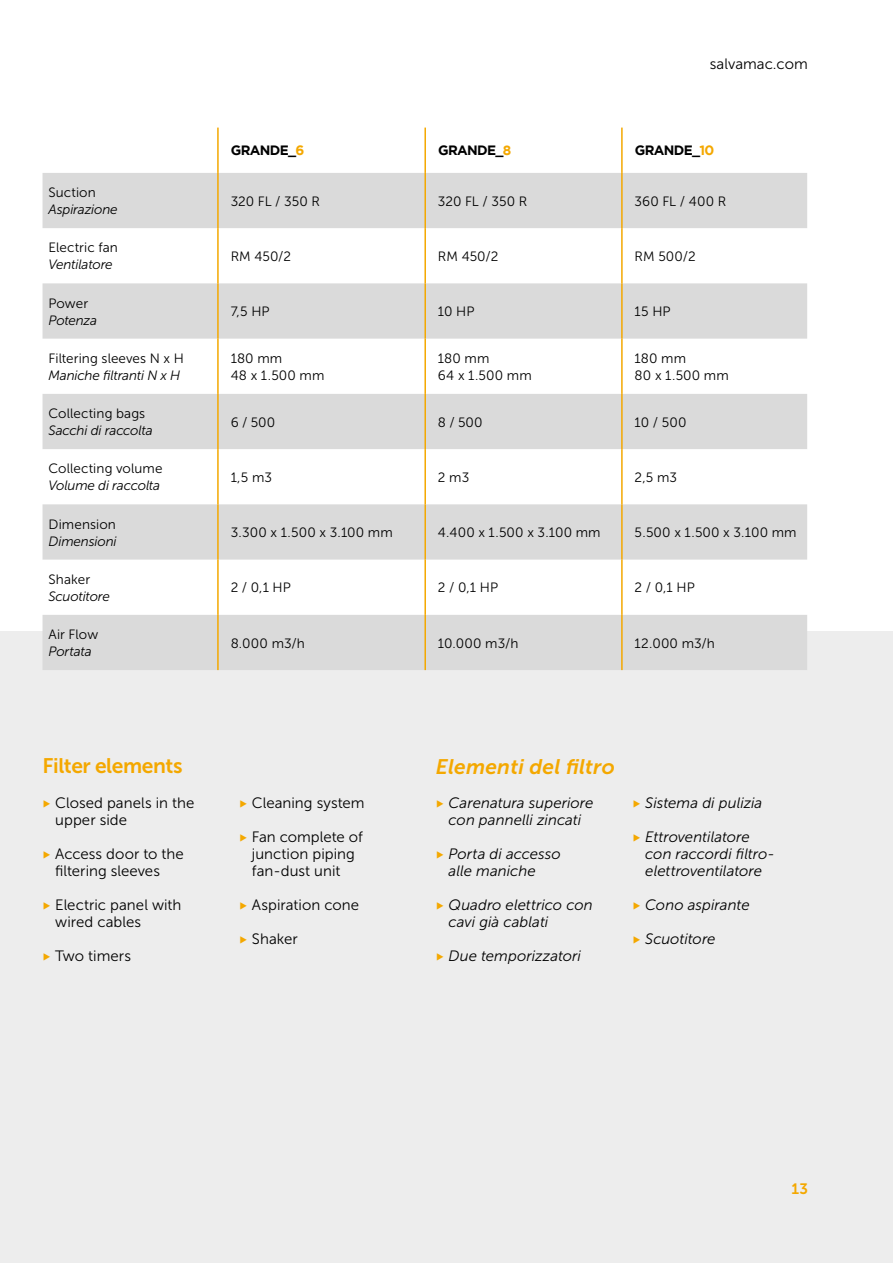
<style>
.page{position:relative;width:893px;height:1263px;background:#fff}
.page>*{position:absolute;margin:0;border:0;box-sizing:border-box;transform-origin:0 0}
.t1{font:italic 21px "Museo Sans 700";letter-spacing:.01em;color:#f4a800}
.t2{font:21px "Museo Sans 700";letter-spacing:-.02em;color:#f4a800}
.t3{font:italic 15px/17px "Museo Sans 300";color:#000}
.t4{font:15px/17px "Museo Sans 300";color:#000}
.t5{font:15px "Museo Sans 700";color:#f4a800}
.t6{font:13.5px/17px "Museo Sans 300";letter-spacing:.005em;color:#000}
.t7{font:italic 13.5px "Museo Sans 300";letter-spacing:-.015em;color:#000}
.t8{font:700 13.5px "Gotham";letter-spacing:-.045em;color:#000}
.s1{color:#f4a800}
.s2{font-family:"PF Din Text Pro";font-weight:500;color:#f4a800}
.s3{font-family:"PF Din Text Pro";font-weight:500;font-style:normal;color:#f4a800}
</style>
<div class="page">
<div style="left:0;top:631px;width:893px;height:632px;background:#ededed"></div>
<svg style="left:43px;top:173px;width:764px;height:497px;fill:#dadada"></svg>
<hr style="left:217px;top:128px;width:2px;height:45px;background:#f4a800">
<hr style="left:424px;top:128px;width:2px;height:45px;background:#f4a800">
<hr style="left:621px;top:128px;width:2px;height:45px;background:#f4a800">
<hr style="left:217px;top:173px;width:2px;height:55px;background:#f4a800">
<hr style="left:424px;top:173px;width:2px;height:55px;background:#f4a800">
<hr style="left:621px;top:173px;width:2px;height:55px;background:#f4a800">
<hr style="left:217px;top:228px;width:2px;height:55px;background:#f4a800">
<hr style="left:424px;top:228px;width:2px;height:55px;background:#f4a800">
<hr style="left:621px;top:228px;width:2px;height:55px;background:#f4a800">
<hr style="left:217px;top:283px;width:2px;height:56px;background:#f4a800">
<hr style="left:424px;top:283px;width:2px;height:56px;background:#f4a800">
<hr style="left:621px;top:283px;width:2px;height:56px;background:#f4a800">
<hr style="left:217px;top:339px;width:2px;height:55px;background:#f4a800">
<hr style="left:424px;top:339px;width:2px;height:55px;background:#f4a800">
<hr style="left:621px;top:339px;width:2px;height:55px;background:#f4a800">
<hr style="left:217px;top:394px;width:2px;height:55px;background:#f4a800">
<hr style="left:424px;top:394px;width:2px;height:55px;background:#f4a800">
<hr style="left:621px;top:394px;width:2px;height:55px;background:#f4a800">
<hr style="left:217px;top:449px;width:2px;height:55px;background:#f4a800">
<hr style="left:424px;top:449px;width:2px;height:55px;background:#f4a800">
<hr style="left:621px;top:449px;width:2px;height:55px;background:#f4a800">
<hr style="left:217px;top:504px;width:2px;height:56px;background:#f4a800">
<hr style="left:424px;top:504px;width:2px;height:56px;background:#f4a800">
<hr style="left:621px;top:504px;width:2px;height:56px;background:#f4a800">
<hr style="left:217px;top:560px;width:2px;height:55px;background:#f4a800">
<hr style="left:424px;top:560px;width:2px;height:55px;background:#f4a800">
<hr style="left:621px;top:560px;width:2px;height:55px;background:#f4a800">
<hr style="left:217px;top:615px;width:2px;height:55px;background:#f4a800">
<hr style="left:424px;top:615px;width:2px;height:55px;background:#f4a800">
<hr style="left:621px;top:615px;width:2px;height:55px;background:#f4a800">
<p class="t6" style="left:49px;top:184px;width:49px">Suction</p>
<p class="t7" style="left:49px;top:202px;width:71px">Aspirazione</p>
<p class="t6" style="left:49px;top:239px;width:71px">Electric fan</p>
<p class="t7" style="left:49px;top:257px;width:66px">Ventilatore</p>
<p class="t6" style="left:49px;top:295px;width:41px">Power</p>
<p class="t7" style="left:49px;top:313px;width:50px">Potenza</p>
<p class="t6" style="left:49px;top:350px;width:137px">Filtering sleeves N x H</p>
<p class="t7" style="left:49px;top:368px;width:133px">Maniche filtranti N x H</p>
<p class="t6" style="left:49px;top:405px;width:98px">Collecting bags</p>
<p class="t7" style="left:49px;top:423px;width:106px">Sacchi di raccolta</p>
<p class="t6" style="left:49px;top:460px;width:115px">Collecting volume</p>
<p class="t7" style="left:49px;top:478px;width:113px">Volume di raccolta</p>
<p class="t6" style="left:49px;top:516px;width:69px">Dimension</p>
<p class="t7" style="left:49px;top:534px;width:70px">Dimensioni</p>
<p class="t6" style="left:49px;top:571px;width:43px">Shaker</p>
<p class="t7" style="left:49px;top:589px;width:63px">Scuotitore</p>
<p class="t6" style="left:49px;top:626px;width:51px">Air Flow</p>
<p class="t7" style="left:49px;top:644px;width:45px">Portata</p>
<p class="t4" style="left:710px;top:56px;width:100px">salvamac.com</p>
<p class="t8" style="left:231px;top:143px;width:75px">GRANDE_<span class="s1">6</span></p>
<p class="t8" style="left:438px;top:143px;width:75px">GRANDE_<span class="s1">8</span></p>
<p class="t8" style="left:635px;top:143px;width:81px">GRANDE_<span class="s1">10</span></p>
<p class="t6" style="left:231px;top:193px;width:91px">320 FL / 350 R</p>
<p class="t6" style="left:438px;top:193px;width:91px">320 FL / 350 R</p>
<p class="t6" style="left:635px;top:193px;width:93px">360 FL / 400 R</p>
<p class="t6" style="left:231px;top:248px;width:62px">RM 450/2</p>
<p class="t6" style="left:438px;top:248px;width:62px">RM 450/2</p>
<p class="t6" style="left:635px;top:248px;width:63px">RM 500/2</p>
<p class="t6" style="left:231px;top:303px;width:40px">7,5 HP</p>
<p class="t6" style="left:438px;top:303px;width:38px">10 HP</p>
<p class="t6" style="left:635px;top:303px;width:38px">15 HP</p>
<p class="t6" style="left:231px;top:350px;width:95px">180 mm<br>48 x 1.500 mm</p>
<p class="t6" style="left:438px;top:350px;width:95px">180 mm<br>64 x 1.500 mm</p>
<p class="t6" style="left:635px;top:350px;width:96px">180 mm<br>80 x 1.500 mm</p>
<p class="t6" style="left:231px;top:414px;width:46px">6 / 500</p>
<p class="t6" style="left:438px;top:414px;width:46px">8 / 500</p>
<p class="t6" style="left:635px;top:414px;width:53px">10 / 500</p>
<p class="t6" style="left:231px;top:469px;width:43px">1,5 m3</p>
<p class="t6" style="left:438px;top:469px;width:33px">2 m3</p>
<p class="t6" style="left:635px;top:469px;width:44px">2,5 m3</p>
<p class="t6" style="left:231px;top:524px;width:164px">3.300 x 1.500 x 3.100 mm</p>
<p class="t6" style="left:438px;top:524px;width:164px">4.400 x 1.500 x 3.100 mm</p>
<p class="t6" style="left:635px;top:524px;width:163px">5.500 x 1.500 x 3.100 mm</p>
<p class="t6" style="left:231px;top:579px;width:62px">2 / 0,1 HP</p>
<p class="t6" style="left:438px;top:579px;width:62px">2 / 0,1 HP</p>
<p class="t6" style="left:635px;top:579px;width:62px">2 / 0,1 HP</p>
<p class="t6" style="left:231px;top:634px;width:76px">8.000 m3/h</p>
<p class="t6" style="left:438px;top:634px;width:82px">10.000 m3/h</p>
<p class="t6" style="left:635px;top:634px;width:82px">12.000 m3/h</p>
<h1 class="t2" style="left:43px;top:754px;width:141px">Filter elements</h1>
<p class="t4" style="left:55px;top:794px;width:141px;text-indent:-13px"><span class="s2">‣</span> Closed panels in the upper side</p>
<p class="t4" style="left:55px;top:845px;width:130px;text-indent:-13px"><span class="s2">‣</span> Access door to the filtering sleeves</p>
<p class="t4" style="left:55px;top:896px;width:128px;text-indent:-13px"><span class="s2">‣</span> Electric panel with wired cables</p>
<p class="t4" style="left:43px;top:947px;width:90px"><span class="s2">‣</span> Two timers</p>
<p class="t4" style="left:239px;top:794px;width:127px"><span class="s2">‣</span> Cleaning system</p>
<p class="t4" style="left:252px;top:828px;width:112px;text-indent:-13px"><span class="s2">‣</span> Fan complete of junction piping fan-dust unit</p>
<p class="t4" style="left:239px;top:896px;width:121px"><span class="s2">‣</span> Aspiration cone</p>
<p class="t4" style="left:239px;top:930px;width:60px"><span class="s2">‣</span> Shaker</p>
<h1 class="t1" style="left:436px;top:755px;width:180px">Elementi del filtro</h1>
<p class="t3" style="left:436px;top:794px;width:159px;text-align:center"><span class="s3">‣</span> Carenatura superiore con pannelli zincati</p>
<p class="t3" style="left:449px;top:845px;width:114px;text-indent:-13px"><span class="s3">‣</span> Porta di accesso alle maniche</p>
<p class="t3" style="left:449px;top:896px;width:146px;text-indent:-13px"><span class="s3">‣</span> Quadro elettrico con cavi già cablati</p>
<p class="t3" style="left:436px;top:947px;width:147px"><span class="s3">‣</span> Due temporizzatori</p>
<p class="t3" style="left:632px;top:794px;width:131px"><span class="s3">‣</span> Sistema di pulizia</p>
<p class="t3" style="left:645px;top:828px;width:131px;text-indent:-13px"><span class="s3">‣</span> Ettroventilatore con raccordi filtro&shy;elettroventilatore</p>
<p class="t3" style="left:632px;top:896px;width:119px"><span class="s3">‣</span> Cono aspirante</p>
<p class="t3" style="left:632px;top:930px;width:84px"><span class="s3">‣</span> Scuotitore</p>
<p class="t5" style="left:792px;top:1181px;width:18px">13</p>
</div>
